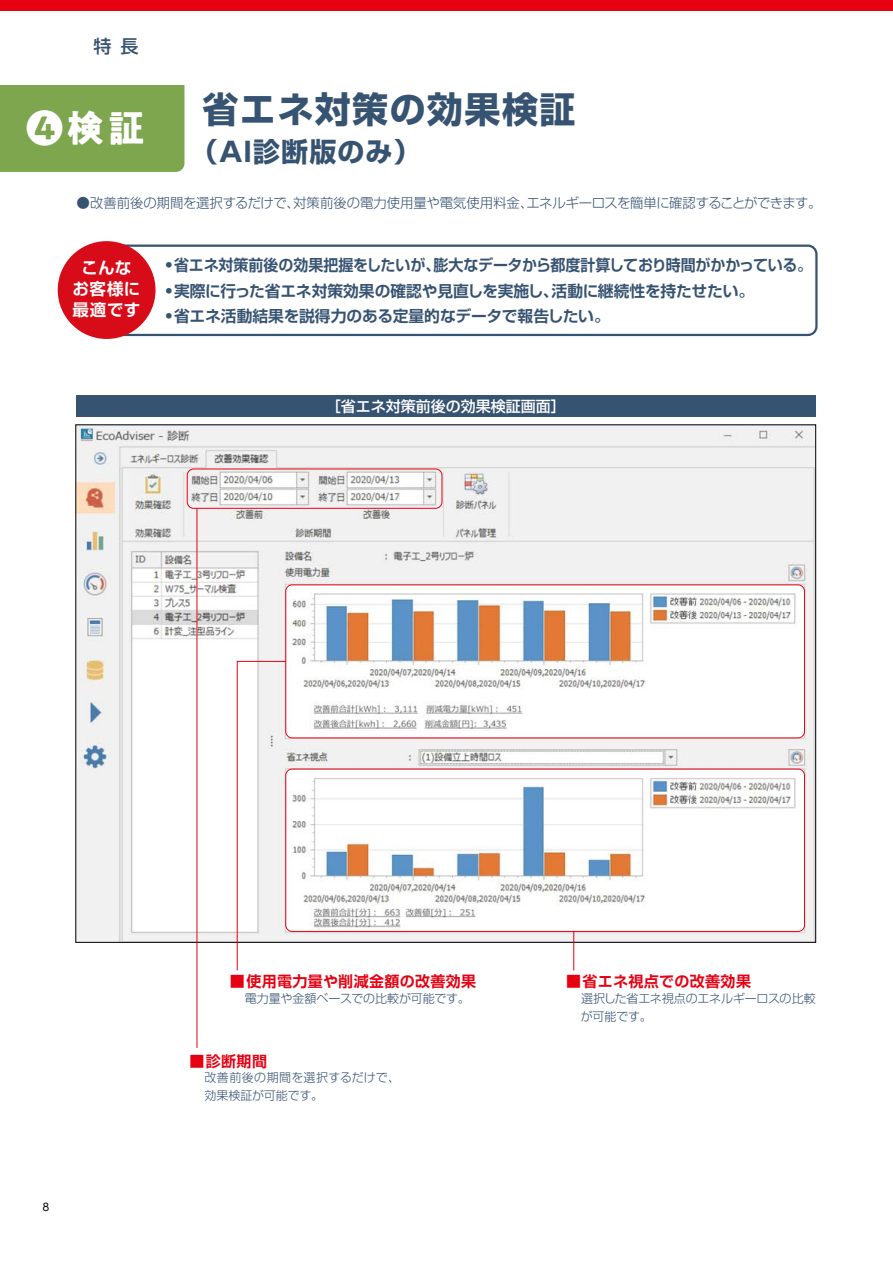
<style>
.page{position:relative;width:893px;height:1263px;background:#fff}
.page>*{position:absolute;margin:0;border:0;box-sizing:border-box;transform-origin:0 0}
.t1{font:700 37.05px "PA1 Gothic Std";color:#fff}
.t2{font:700 36px "Shin Go Pro";letter-spacing:.04em;color:#375372}
.t3{font:700 27px "Shin Go Pro";letter-spacing:.04em;color:#375372}
.t4{font:500 18px "Shin Go Pro";color:#375372}
.t5{font:700 16.5px/21.1px "Shin Go Pro De";letter-spacing:.03em;color:#fff;text-align:center}
.t6{font:700 15.75px "Shin Go Pro De";letter-spacing:-.005em;color:#375372}
.t7{font:700 15px "Shin Go Pro De";letter-spacing:.025em;color:#e60012}
.t8{font:500 15px "Shin Go Pro";color:#fff}
.t9{font:300 13.5px "Shin Go Pro";letter-spacing:-.015em;color:#375372}
.t10{font:300 12px/18px "Shin Go Pro";letter-spacing:-.005em;color:#375372}
.t11{font:10.5px "UD Shin Go Pr 6 N";color:#000}
</style>
<div class="page">
<div style="left:0;top:0;width:893px;height:10px;background:#e60012"></div>
<img style="left:78px;top:427px;width:736px;height:513px">
<div style="left:76px;top:395px;width:740px;height:21px;background:#375372"></div>
<div style="left:187px;top:469px;width:255px;height:40px;border:1px solid #e60012;border-radius:6px"></div>
<div style="left:285px;top:769px;width:520px;height:163px;border:1px solid #e60012;border-radius:6px"></div>
<div style="left:285px;top:584px;width:520px;height:154px;border:1px solid #e60012;border-radius:6px"></div>
<div style="left:97px;top:245px;width:721px;height:91px;border:2px solid #375372;border-radius:9px"></div>
<div style="left:58px;top:241px;width:98px;height:98px;background:#d80c18;border-radius:50%"></div>
<hr style="left:197px;top:508px;width:1px;height:540px;background:#e60012">
<hr style="left:573px;top:931px;width:1px;height:39px;background:#e60012">
<svg style="left:236px;top:661px;width:50px;height:310px"></svg>
<div style="left:0;top:85px;width:184px;height:87px;background:#7da64e"></div>
<p class="t4" style="left:94px;top:32px;width:46px">特長</p>
<h1 class="t1" style="left:26px;top:105px;width:120px">❹検証</h1>
<h2 class="t2" style="left:202px;top:80px;width:374px">省エネ対策の効果検証</h2>
<h3 class="t3" style="left:191px;top:130px;width:231px">（AI診断版のみ）</h3>
<p class="t9" style="left:77px;top:192px;width:746px">●改善前後の期間を選択するだけで、対策前後の電力使用量や電気使用料金、エネルギーロスを簡単に確認することができます。</p>
<p class="t5" style="left:72px;top:255px;width:70px">こんなお客様に最適です</p>
<p class="t6" style="left:165px;top:252px;width:648px">• 省エネ対策前後の効果把握をしたいが、膨大なデータから都度計算しており時間がかかっている。</p>
<p class="t6" style="left:165px;top:278px;width:591px">• 実際に行った省エネ対策効果の確認や見直しを実施し、活動に継続性を持たせたい。</p>
<p class="t6" style="left:165px;top:303px;width:446px">• 省エネ活動結果を説得力のある定量的なデータで報告したい。</p>
<p class="t8" style="left:326px;top:393px;width:242px">［省エネ対策前後の効果検証画面］</p>
<p class="t11" style="left:43px;top:1198px;width:8px">8</p>
<p class="t7" style="left:230px;top:969px;width:248px">■使用電力量や削減金額の改善効果</p>
<p class="t10" style="left:245px;top:988px;width:227px">電力量や金額ベースでの比較が可能です。</p>
<p class="t7" style="left:189px;top:1049px;width:79px">■診断期間</p>
<p class="t10" style="left:204px;top:1067px;width:197px">改善前後の期間を選択するだけで、効果検証が可能です。</p>
<p class="t7" style="left:566px;top:969px;width:186px">■省エネ視点での改善効果</p>
<p class="t10" style="left:581px;top:988px;width:236px">選択した省エネ視点のエネルギーロスの比較が可能です。</p>
</div>
